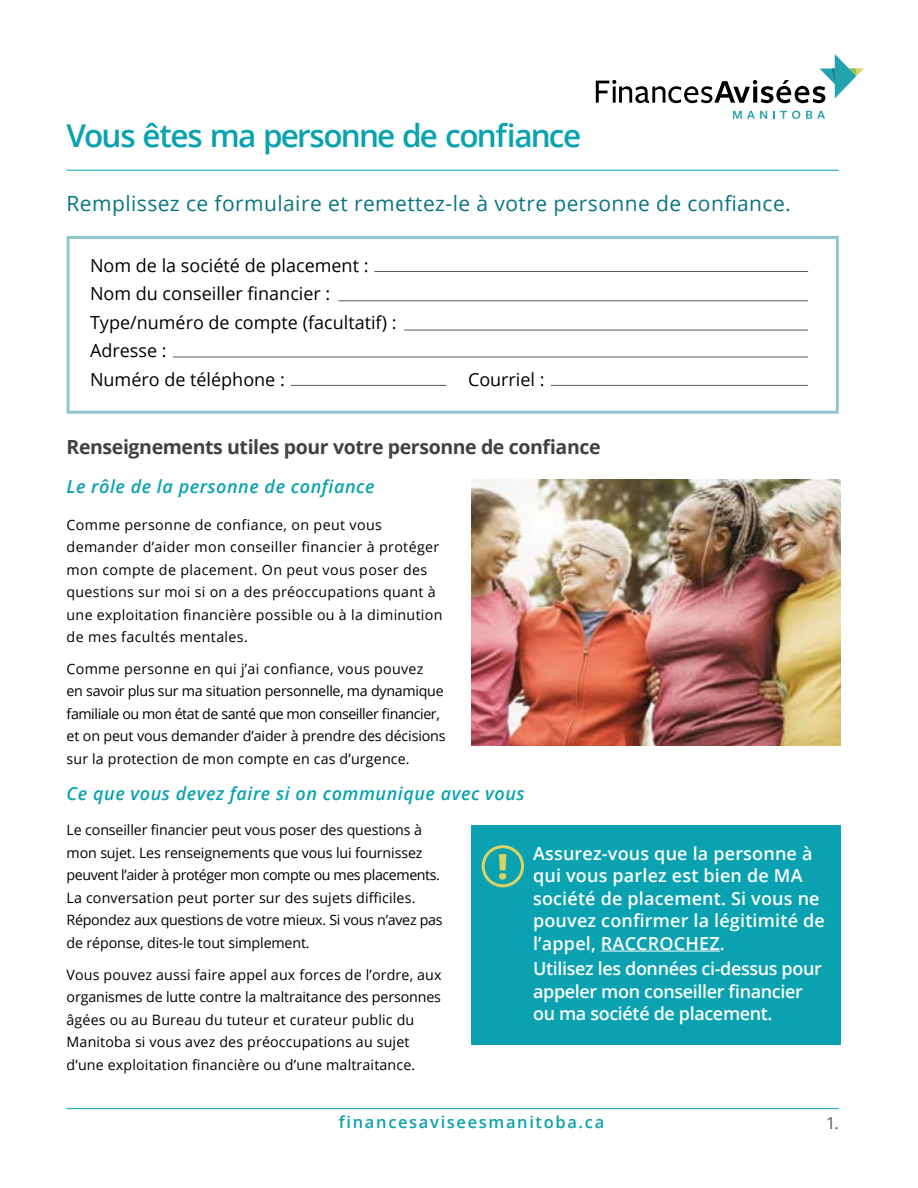
<style>
.page{position:relative;width:918px;height:1188px;background:#fff}
.page>*{position:absolute;margin:0;border:0;box-sizing:border-box;transform-origin:0 0}
.t1{font:800 34.5px "Open Sans";color:#ded263}
.t2{font:600 31.5px "Open Sans";letter-spacing:-.06em;color:#0aa2b0}
.t3{font:21px "Open Sans";letter-spacing:.02em;color:#087582}
.t4{font:700 19.5px "Open Sans";letter-spacing:-.02em;color:#414042}
.t5{font:600 18px/22.5px "Open Sans";letter-spacing:.01em;color:#fff}
.t6{font:18px/28.5px "Open Sans";color:#000}
.t7{font:600 18px/22.5px "Open Sans";letter-spacing:-.02em;color:#fff}
.t8{font:italic 600 18px "Open Sans";letter-spacing:.03em;color:#0aa2b0}
.t9{font:600 16.5px "Open Sans";letter-spacing:.1em;color:#0aa2b0}
.t10{font:16.5px "Open Sans";color:#58595b}
.t11{font:14.25px/22.5px "Open Sans";letter-spacing:-.01em;color:#000}
.t12{font:14.25px/22.5px "Open Sans";letter-spacing:.01em;color:#000}
</style>
<div class="page">
<svg style="left:733px;top:111px;width:34px;height:8px"></svg>
<svg style="left:773px;top:111px;width:27px;height:8px"></svg>
<svg style="left:806px;top:111px;width:19px;height:8px"></svg>
<svg style="left:596px;top:54px;width:268px;height:49px"></svg>
<hr style="left:67px;top:170px;width:772px;height:1px;background:#0aa2b0">
<img style="left:472px;top:480px;width:369px;height:266px">
<div style="left:67px;top:236px;width:772px;height:178px;border:3px solid #8ec5cf"></div>
<hr style="left:374px;top:271px;width:434px;height:1px;background:#58595b">
<hr style="left:338px;top:300px;width:470px;height:1px;background:#58595b">
<hr style="left:404px;top:330px;width:404px;height:1px;background:#58595b">
<hr style="left:173px;top:357px;width:635px;height:1px;background:#58595b">
<hr style="left:291px;top:385px;width:155px;height:1px;background:#58595b">
<hr style="left:551px;top:385px;width:257px;height:1px;background:#58595b">
<hr style="left:67px;top:1108px;width:772px;height:1px;background:#0aa2b0">
<div style="left:472px;top:825px;width:369px;height:220px;background:#0aa2b0"></div>
<hr style="left:601px;top:951px;width:119px;height:1px;background:#fff">
<div style="left:482px;top:845px;width:42px;height:42px;border:3px solid #ded263;border-radius:50%"></div>
<h2 class="t2" style="left:67px;top:114px;width:516px">Vous êtes ma personne de confiance</h2>
<h3 class="t3" style="left:67px;top:189px;width:726px">Remplissez ce formulaire et remettez-le à votre personne de confiance.</h3>
<p class="t6" style="left:90px;top:251px;width:308px">Nom de la société de placement :<br>Nom du conseiller financier :<br>Type/numéro de compte (facultatif) :<br>Adresse :<br>Numéro de téléphone :</p>
<p class="t6" style="left:468px;top:365px;width:78px">Courriel :</p>
<h3 class="t4" style="left:67px;top:433px;width:536px">Renseignements utiles pour votre personne de confiance</h3>
<p class="t8" style="left:67px;top:475px;width:309px">Le rôle de la personne de confiance</p>
<p class="t12" style="left:67px;top:513px;width:377px">Comme personne de confiance, on peut vous demander d’aider mon conseiller financier à protéger mon compte de placement. On peut vous poser des questions sur moi si on a des préoccupations quant à une exploitation financière possible ou à la diminution de mes facultés mentales.</p>
<p class="t11" style="left:67px;top:657px;width:381px">Comme personne en qui j’ai confiance, vous pouvez<br>en savoir plus sur ma situation personnelle, ma dynamique familiale ou mon état de santé que mon conseiller financier, et on peut vous demander d’aider à prendre des décisions sur la protection de mon compte en cas d’urgence.</p>
<p class="t8" style="left:67px;top:781px;width:460px">Ce que vous devez faire si on communique avec vous</p>
<p class="t11" style="left:67px;top:819px;width:378px">Le conseiller financier peut vous poser des questions à mon sujet. Les renseignements que vous lui fournissez peuvent l’aider à protéger mon compte ou mes placements.<br>La conversation peut porter sur des sujets difficiles.<br>Répondez aux questions de votre mieux. Si vous n’avez pas de réponse, dites-le tout simplement.</p>
<p class="t12" style="left:67px;top:963px;width:377px">Vous pouvez aussi faire appel aux forces de l’ordre, aux organismes de lutte contre la maltraitance des personnes âgées ou au Bureau du tuteur et curateur public du Manitoba si vous avez des préoccupations au sujet d’une exploitation financière ou d’une maltraitance.</p>
<h1 class="t1" style="left:498px;top:840px;width:12px">!</h1>
<p class="t5" style="left:533px;top:842px;width:293px">Assurez-vous que la personne à qui vous parlez est bien de MA société de placement. Si vous ne pouvez confirmer la légitimité de l’appel, RACCROCHEZ.</p>
<p class="t7" style="left:533px;top:957px;width:290px">Utilisez les données ci-dessus pour appeler mon conseiller financier ou ma société de placement.</p>
<p class="t9" style="left:339px;top:1111px;width:267px">financesaviseesmanitoba.ca</p>
<p class="t10" style="left:826px;top:1112px;width:14px">1.</p>
</div>
